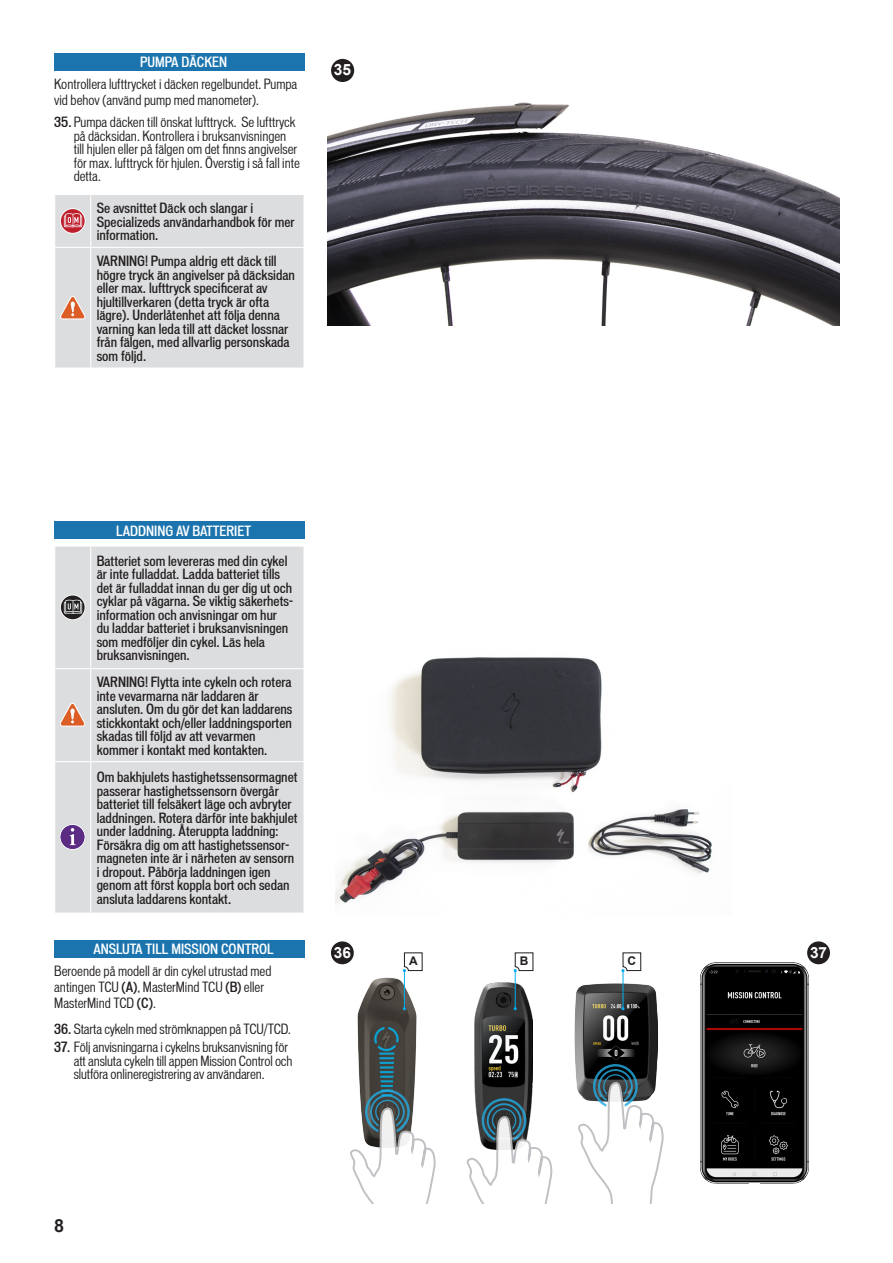
<style>
.page{position:relative;width:893px;height:1263px;background:#fff}
.page>*{position:absolute;margin:0;border:0;box-sizing:border-box;transform-origin:0 0}
.t1{font:700 18px "Arial";color:#231f20}
.t2{font:700 15.6px "Arial";color:#fff}
.t3{font:700 15.45px "Arial";color:#fff}
.t4{font:500 condensed 13.5px/13.5px "Vonnes";color:#231f20}
.t5{font:condensed 13.5px/13.5px "Vonnes";color:#231f20}
.t6{font:500 condensed 13.5px "Vonnes";color:#fff}
.t7{font:700 12px "Arial";color:#231f20}
.s1{font-weight:500}
</style>
<div class="page">
<div style="left:54px;top:53px;width:251px;height:18px;background:#1b74ae"></div>
<div style="left:54px;top:522px;width:251px;height:17px;background:#1b74ae"></div>
<div style="left:54px;top:940px;width:251px;height:18px;background:#1b74ae"></div>
<div style="left:55px;top:195px;width:249px;height:173px;background:#dcdddf"></div>
<div style="left:55px;top:547px;width:248px;height:365px;background:#dcdddf"></div>
<hr style="left:90px;top:547px;width:1px;height:121px;background:#fff">
<hr style="left:54px;top:668px;width:37px;height:1px;background:#fff">
<hr style="left:91px;top:668px;width:214px;height:1px;background:#fff">
<hr style="left:90px;top:669px;width:1px;height:92px;background:#fff">
<hr style="left:54px;top:761px;width:37px;height:1px;background:#fff">
<hr style="left:91px;top:761px;width:214px;height:1px;background:#fff">
<hr style="left:90px;top:762px;width:1px;height:150px;background:#fff">
<svg style="left:60px;top:595px;width:25px;height:25px"></svg>
<svg style="left:61px;top:595px;width:24px;height:24px"></svg>
<svg style="left:64px;top:599px;width:18px;height:15px"></svg>
<svg style="left:60px;top:703px;width:25px;height:24px"></svg>
<svg style="left:60px;top:825px;width:25px;height:25px"></svg>
<div style="left:61px;top:825px;width:23px;height:24px;background:#5c2c84;border-radius:50%"></div>
<svg style="left:70px;top:828px;width:6px;height:17px"></svg>
<img style="left:335px;top:657px;width:377px;height:247px">
<img style="left:574px;top:984px;width:84px;height:107px">
<img style="left:331px;top:956px;width:222px;height:218px">
<img style="left:474px;top:982px;width:58px;height:116px">
<hr style="left:379px;top:1052px;width:16px;height:3px;background:#0ba2d3">
<svg style="left:374px;top:1027px;width:25px;height:24px"></svg>
<svg style="left:467px;top:1098px;width:85px;height:106px"></svg>
<svg style="left:578px;top:1064px;width:86px;height:140px"></svg>
<svg style="left:350px;top:1057px;width:86px;height:147px"></svg>
<img style="left:700px;top:962px;width:109px;height:221px">
<hr style="left:404px;top:970px;width:1px;height:39px;background:#00aeef">
<svg style="left:403px;top:952px;width:20px;height:20px"></svg>
<hr style="left:515px;top:970px;width:1px;height:39px;background:#00aeef">
<svg style="left:514px;top:952px;width:20px;height:20px"></svg>
<hr style="left:623px;top:970px;width:1px;height:39px;background:#00aeef">
<svg style="left:621px;top:952px;width:20px;height:20px"></svg>
<div style="left:331px;top:941px;width:23px;height:23px;background:#231f20;border-radius:50%"></div>
<div style="left:807px;top:941px;width:23px;height:23px;background:#231f20;border-radius:50%"></div>
<img style="left:328px;top:59px;width:511px;height:267px">
<div style="left:331px;top:59px;width:23px;height:23px;background:#231f20;border-radius:50%"></div>
<p class="t6" style="left:140px;top:54px;width:89px">PUMPA DÄCKEN</p>
<p class="t5" style="left:54px;top:76px;width:245px;line-height:16.2px">Kontrollera lufttrycket i däcken regelbundet. Pumpa vid behov (använd pump med manometer).</p>
<p class="t5" style="left:74px;top:115px;width:228px;text-indent:-19px"><span class="s1">35.</span> Pumpa däcken till önskat lufttryck. Se lufttryck på däcksidan. Kontrollera i bruksanvisningen till hjulen eller på fälgen om det finns angivelser för max. lufttryck för hjulen. Överstig i så fall inte detta.</p>
<p class="t4" style="left:97px;top:201px;width:200px">Se avsnittet Däck och slangar i<br>Specializeds användarhandbok för mer information.</p>
<p class="t4" style="left:97px;top:254px;width:200px">VARNING! Pumpa aldrig ett däck till högre tryck än angivelser på däcksidan eller max. lufttryck specificerat av hjultillverkaren (detta tryck är ofta lägre). Underlåtenhet att följa denna varning kan leda till att däcket lossnar från fälgen, med allvarlig personskada som följd.</p>
<p class="t2" style="left:334px;top:59px;width:19px">35</p>
<p class="t6" style="left:116px;top:522px;width:136px">LADDNING AV BATTERIET</p>
<p class="t4" style="left:97px;top:554px;width:198px">Batteriet som levereras med din cykel är inte fulladdat. Ladda batteriet tills det är fulladdat innan du ger dig ut och cyklar på vägarna. Se viktig säkerhets&shy;information och anvisningar om hur<br>du laddar batteriet i bruksanvisningen som medföljer din cykel. Läs hela bruksanvisningen.</p>
<p class="t4" style="left:97px;top:675px;width:197px">VARNING! Flytta inte cykeln och rotera inte vevarmarna när laddaren är ansluten. Om du gör det kan laddarens stickkontakt och/eller laddningsporten skadas till följd av att vevarmen kommer i kontakt med kontakten.</p>
<p class="t4" style="left:97px;top:770px;width:202px">Om bakhjulets hastighetssensormagnet passerar hastighetssensorn övergår batteriet till felsäkert läge och avbryter laddningen. Rotera därför inte bakhjulet under laddning. Återuppta laddning:<br>Försäkra dig om att hastighetssensor&shy;magneten inte är i närheten av sensorn i dropout. Påbörja laddningen igen genom att först koppla bort och sedan ansluta laddarens kontakt.</p>
<p class="t6" style="left:93px;top:941px;width:182px">ANSLUTA TILL MISSION CONTROL</p>
<p class="t5" style="left:54px;top:962px;width:219px;line-height:16.2px">Beroende på modell är din cykel utrustad med antingen TCU <span class="s1">(A)</span>, MasterMind TCU <span class="s1">(B)</span> eller<br>MasterMind TCD <span class="s1">(C)</span>.</p>
<p class="t5" style="left:54px;top:1022px;width:238px"><span class="s1">36.</span> Starta cykeln med strömknappen på TCU/TCD.</p>
<p class="t5" style="left:74px;top:1040px;width:220px;text-indent:-19px"><span class="s1">37.</span> Följ anvisningarna i cykelns bruksanvisning för att ansluta cykeln till appen Mission Control och slutföra onlineregistrering av användaren.</p>
<p class="t3" style="left:334px;top:941px;width:19px">36</p>
<p class="t3" style="left:810px;top:941px;width:19px">37</p>
<p class="t7" style="left:409px;top:952px;width:10px">A</p>
<p class="t7" style="left:520px;top:952px;width:10px">B</p>
<p class="t7" style="left:628px;top:952px;width:10px">C</p>
<h1 class="t1" style="left:54px;top:1213px;width:12px">8</h1>
</div>
